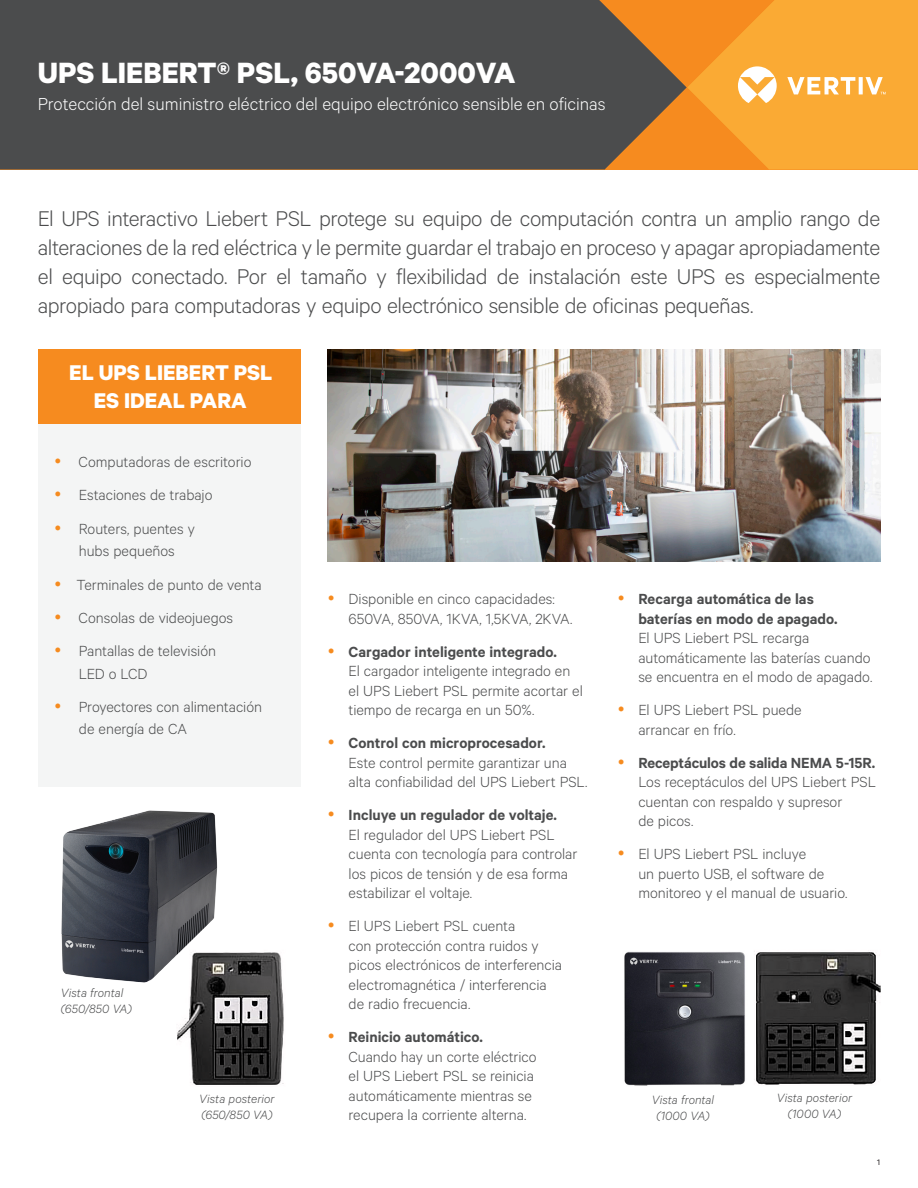
<style>
.page{position:relative;width:918px;height:1188px;background:#fff}
.page>*{position:absolute;margin:0;border:0;box-sizing:border-box;transform-origin:0 0}
.Vertiv_Header_Title{font:700 33px "Calibre";color:#fff}
.Vertiv_Lead-in{font:300 24px/28.8px "Calibre";letter-spacing:-.015em;color:#4b4c4d;text-align:justify}
.Orange_Box_Heading{font:700 24px/28.8px "Calibre";color:#fff;text-align:center}
.Vertiv_Header_Subtit{font:300 19.5px "Calibre";color:#fff}
.t1{font:300 16.5px/19.5px "Calibre";color:#4b4c4d}
.Vertiv_Caption{font:italic 300 13.5px/16.2px "Calibre";letter-spacing:.005em;color:#4b4c4d}
.Page_Number_Right{font:9px "Calibre";color:#231f20}
.s1{font-weight:600}
</style>
<div class="page">
<div style="left:0;top:0;width:599px;height:170px;background:#4b4c4d"></div>
<svg style="left:599px;top:0;width:319px;height:170px;background:#e09638"></svg>
<img style="left:177px;top:952px;width:107px;height:133px">
<div style="left:38px;top:423px;width:263px;height:364px;background:#f4f5f5"></div>
<div style="left:38px;top:349px;width:263px;height:74px;background:#f68b1f"></div>
<img style="left:61px;top:810px;width:161px;height:179px">
<img style="left:624px;top:951px;width:257px;height:135px">
<img style="left:328px;top:349px;width:552px;height:212px">
<p class="Vertiv_Header_Title" style="left:38px;top:52px;width:479px">UPS LIEBERT® PSL, 650VA-2000VA</p>
<p class="Vertiv_Header_Subtit" style="left:38px;top:92px;width:569px">Protección del suministro eléctrico del equipo electrónico sensible en oficinas</p>
<p class="Vertiv_Lead-in" style="left:38px;top:203px;width:844px">El UPS interactivo Liebert PSL protege su equipo de computación contra un amplio rango de alteraciones de la red eléctrica y le permite guardar el trabajo en proceso y apagar apropiadamente el equipo conectado. Por el tamaño y flexibilidad de instalación este UPS es especialmente apropiado para computadoras y equipo electrónico sensible de oficinas pequeñas.</p>
<p class="Orange_Box_Heading" style="left:69px;top:357px;width:205px">EL UPS LIEBERT PSL<br>ES IDEAL PARA</p>
<p class="t1" style="left:79px;top:452px;width:174px">Computadoras de escritorio</p>
<p class="t1" style="left:79px;top:485px;width:135px">Estaciones de trabajo</p>
<p class="t1" style="left:79px;top:517px;width:118px;line-height:22.5px">Routers, puentes y hubs pequeños</p>
<p class="t1" style="left:77px;top:574px;width:186px">Terminales de punto de venta</p>
<p class="t1" style="left:79px;top:607px;width:156px">Consolas de videojuegos</p>
<p class="t1" style="left:79px;top:639px;width:139px;line-height:22.5px">Pantallas de televisión<br>LED o LCD</p>
<p class="t1" style="left:79px;top:695px;width:185px;line-height:22.5px">Proyectores con alimentación de energía de CA</p>
<p class="Vertiv_Caption" style="left:61px;top:984px;width:72px">Vista frontal (650/850 VA)</p>
<p class="Vertiv_Caption" style="left:199px;top:1090px;width:77px">Vista posterior (650/850 VA)</p>
<p class="t1" style="left:349px;top:588px;width:226px">Disponible en cinco capacidades:<br>650VA, 850VA, 1KVA, 1,5KVA, 2KVA.</p>
<p class="t1" style="left:349px;top:641px;width:236px"><span class="s1">Cargador inteligente integrado.<br></span>El cargador inteligente integrado en el UPS Liebert PSL permite acortar el tiempo de recarga en un 50%.</p>
<p class="t1" style="left:349px;top:732px;width:240px"><span class="s1">Control con microprocesador.<br></span>Este control permite garantizar una alta confiabilidad del UPS Liebert PSL.</p>
<p class="t1" style="left:349px;top:804px;width:230px"><span class="s1">Incluye un regulador de voltaje.<br></span>El regulador del UPS Liebert PSL cuenta con tecnología para controlar los picos de tensión y de esa forma estabilizar el voltaje.</p>
<p class="t1" style="left:349px;top:915px;width:215px">El UPS Liebert PSL cuenta<br>con protección contra ruidos y picos electrónicos de interferencia electromagnética / interferencia de radio frecuencia.</p>
<p class="t1" style="left:349px;top:1026px;width:189px"><span class="s1">Reinicio automático.<br></span>Cuando hay un corte eléctrico el UPS Liebert PSL se reinicia automáticamente mientras se recupera la corriente alterna.</p>
<p class="t1" style="left:638px;top:588px;width:235px"><span class="s1">Recarga automática de las<br>baterías en modo de apagado.<br></span>El UPS Liebert PSL recarga automáticamente las baterías cuando se encuentra en el modo de apagado.</p>
<p class="t1" style="left:638px;top:699px;width:165px">El UPS Liebert PSL puede arrancar en frío.</p>
<p class="t1" style="left:638px;top:752px;width:239px"><span class="s1">Receptáculos de salida NEMA 5-15R.<br></span>Los receptáculos del UPS Liebert PSL cuentan con respaldo y supresor<br>de picos.</p>
<p class="t1" style="left:638px;top:843px;width:211px">El UPS Liebert PSL incluye<br>un puerto USB, el software de monitoreo y el manual de usuario.</p>
<p class="Vertiv_Caption" style="left:652px;top:1091px;width:64px;text-align:center">Vista frontal (1000 VA)</p>
<p class="Vertiv_Caption" style="left:777px;top:1089px;width:77px;text-align:center">Vista posterior (1000 VA)</p>
<p class="Page_Number_Right" style="left:877px;top:1157px;width:4px">1</p>
</div>
